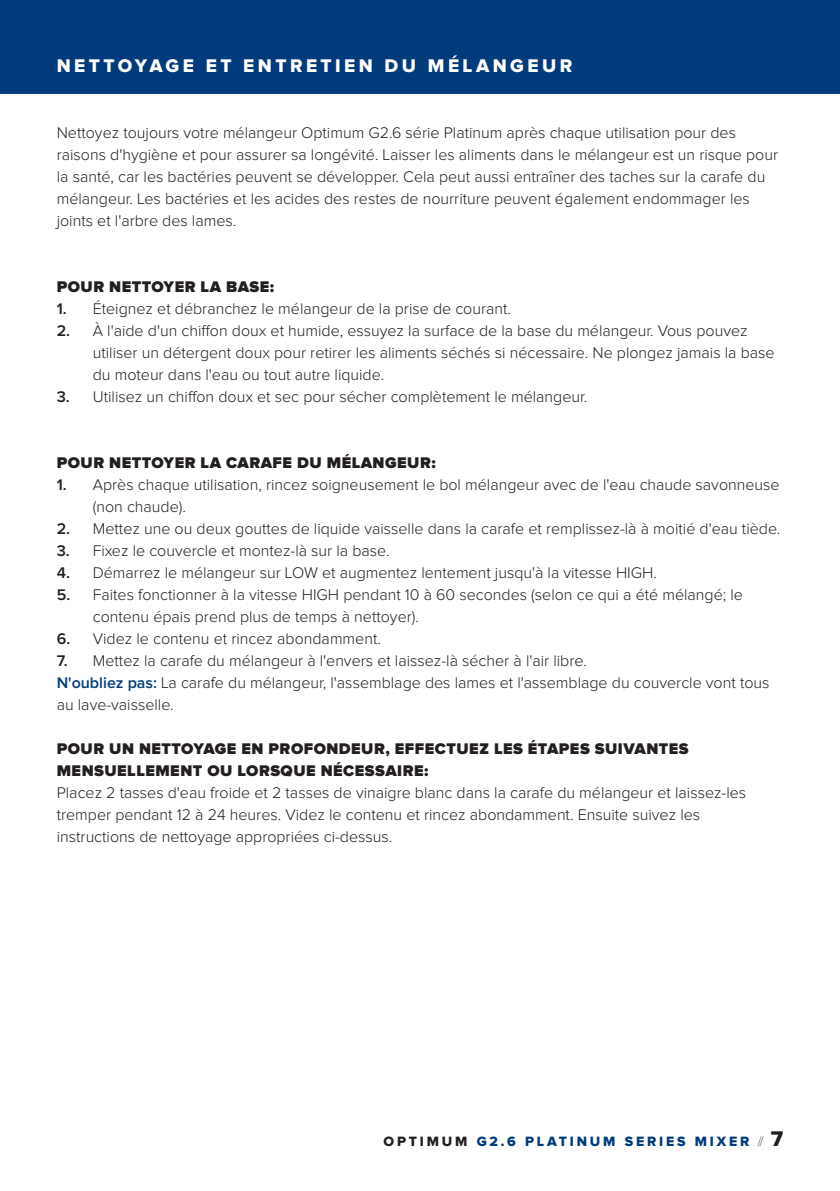
<style>
.page{position:relative;width:840px;height:1191px;background:#fff}
.page>*{position:absolute;margin:0;border:0;box-sizing:border-box;transform-origin:0 0}
.Page_Header_Right_Pa{font:19px "Proxima Nova Extrabld";letter-spacing:.18em;color:#fff}
.Body_no_indent_ENGLI{font:300 16px/22px "Proxima Nova";color:#231f20}
.Body_subheading{font:900 16px/22px "Proxima Nova";letter-spacing:.03em;color:#231f20}
.t1{font:14px "Proxima Nova Extrabld";letter-spacing:.2em;color:#013b7c}
.s1{font-weight:600}
.s2{font-weight:600;color:#013b7c}
.s3{color:#231f20}
.s4{font-family:"Proxima Nova";font-weight:100;color:#231f20}
.s5{font-size:22px;color:#231f20}
</style>
<div class="page">
<div style="left:0;top:0;width:839px;height:94px;background:#013b7c"></div>
<p class="Page_Header_Right_Pa" style="left:57px;top:57px;width:516px">NETTOYAGE ET ENTRETIEN DU MÉLANGEUR</p>
<p class="Body_no_indent_ENGLI" style="left:57px;top:122px;width:722px">Nettoyez toujours votre mélangeur Optimum G2.6 série Platinum après chaque utilisation pour des raisons d'hygiène et pour assurer sa longévité. Laisser les aliments dans le mélangeur est un risque pour la santé, car les bactéries peuvent se développer. Cela peut aussi entraîner des taches sur la carafe du mélangeur. Les bactéries et les acides des restes de nourriture peuvent également endommager les joints et l'arbre des lames.</p>
<p class="Body_subheading" style="left:57px;top:276px;width:219px">POUR NETTOYER LA BASE:</p>
<p class="Body_no_indent_ENGLI" style="left:57px;top:298px;width:455px"><span class="s1">1.</span> Éteignez et débranchez le mélangeur de la prise de courant.</p>
<p class="Body_no_indent_ENGLI" style="left:93px;top:320px;width:683px;text-indent:-36px"><span class="s1">2.</span> À l'aide d'un chiffon doux et humide, essuyez la surface de la base du mélangeur. Vous pouvez utiliser un détergent doux pour retirer les aliments séchés si nécessaire. Ne plongez jamais la base du moteur dans l'eau ou tout autre liquide.</p>
<p class="Body_no_indent_ENGLI" style="left:57px;top:386px;width:532px"><span class="s1">3.</span> Utilisez un chiffon doux et sec pour sécher complètement le mélangeur.</p>
<p class="Body_subheading" style="left:57px;top:452px;width:380px">POUR NETTOYER LA CARAFE DU MÉLANGEUR:</p>
<p class="Body_no_indent_ENGLI" style="left:93px;top:474px;width:688px;text-indent:-36px"><span class="s1">1.</span> Après chaque utilisation, rincez soigneusement le bol mélangeur avec de l'eau chaude savonneuse (non chaude).</p>
<p class="Body_no_indent_ENGLI" style="left:57px;top:518px;width:724px"><span class="s1">2.</span> Mettez une ou deux gouttes de liquide vaisselle dans la carafe et remplissez-là à moitié d'eau tiède.</p>
<p class="Body_no_indent_ENGLI" style="left:57px;top:540px;width:334px"><span class="s1">3.</span> Fixez le couvercle et montez-là sur la base.</p>
<p class="Body_no_indent_ENGLI" style="left:57px;top:562px;width:601px"><span class="s1">4.</span> Démarrez le mélangeur sur LOW et augmentez lentement jusqu'à la vitesse HIGH.</p>
<p class="Body_no_indent_ENGLI" style="left:93px;top:584px;width:651px;text-indent:-36px"><span class="s1">5.</span> Faites fonctionner à la vitesse HIGH pendant 10 à 60 secondes (selon ce qui a été mélangé; le contenu épais prend plus de temps à nettoyer).</p>
<p class="Body_no_indent_ENGLI" style="left:57px;top:628px;width:325px"><span class="s1">6.</span> Videz le contenu et rincez abondamment.</p>
<p class="Body_no_indent_ENGLI" style="left:57px;top:650px;width:531px"><span class="s1">7.</span> Mettez la carafe du mélangeur à l'envers et laissez-là sécher à l'air libre.</p>
<p class="Body_no_indent_ENGLI" style="left:57px;top:672px;width:714px"><span class="s2">N'oubliez pas:</span> La carafe du mélangeur, l'assemblage des lames et l'assemblage du couvercle vont tous au lave-vaisselle.</p>
<p class="Body_subheading" style="left:57px;top:738px;width:633px">POUR UN NETTOYAGE EN PROFONDEUR, EFFECTUEZ LES ÉTAPES SUIVANTES<br>MENSUELLEMENT OU LORSQUE NÉCESSAIRE:</p>
<p class="Body_no_indent_ENGLI" style="left:57px;top:782px;width:690px">Placez 2 tasses d'eau froide et 2 tasses de vinaigre blanc dans la carafe du mélangeur et laissez-les tremper pendant 12 à 24 heures. Videz le contenu et rincez abondamment. Ensuite suivez les</p>
<p class="Body_no_indent_ENGLI" style="left:57px;top:826px;width:337px">instructions de nettoyage appropriées ci-dessus.</p>
<p class="t1" style="left:383px;top:1135px;width:401px"><span class="s3">OPTIMUM</span> G2.6 PLATINUM SERIES MIXER <span class="s4">//</span> <span class="s5">7</span></p>
</div>
